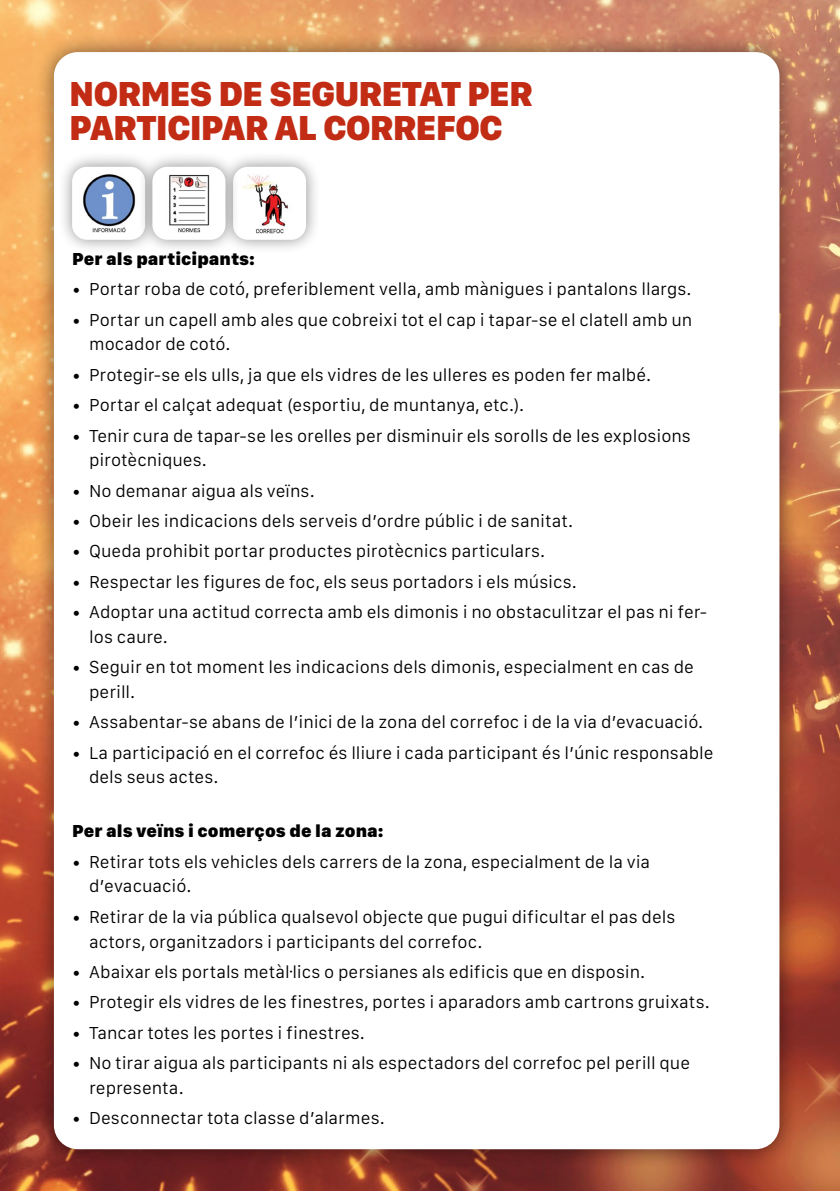
<style>
.page{position:relative;width:840px;height:1191px;background:#fff}
.page>*{position:absolute;margin:0;border:0;box-sizing:border-box;transform-origin:0 0}
.t1{font:900 36px/34px "SF Compact Text";letter-spacing:-.03em;color:#c22c15}
.t2{font:300 18px/24.6px "SF Compact Text";color:#000}
.t3{font:900 18px "SF Compact Text";color:#000}
</style>
<div class="page">
<img style="left:0;top:0;width:839px;height:1191px">
<div style="left:35px;top:33px;width:763px;height:1135px;background:#000;opacity:.5"></div>
<div style="left:54px;top:52px;width:725px;height:1097px;background:#fff;border-radius:24px"></div>
<div style="left:57px;top:152px;width:103px;height:103px;background:#000;opacity:.45"></div>
<div style="left:74px;top:168px;width:69px;height:70px;background:#fff;border-radius:13px"></div>
<img style="left:83px;top:174px;width:53px;height:59px">
<div style="left:72px;top:167px;width:73px;height:73px;border:3px solid #fff;border-radius:13px"></div>
<div style="left:218px;top:152px;width:102px;height:103px;background:#000;opacity:.45"></div>
<div style="left:234px;top:168px;width:70px;height:70px;background:#fff;border-radius:13px"></div>
<img style="left:242px;top:175px;width:47px;height:58px">
<div style="left:233px;top:167px;width:73px;height:73px;border:3px solid #fff;border-radius:13px"></div>
<div style="left:138px;top:152px;width:102px;height:103px;background:#000;opacity:.45"></div>
<div style="left:154px;top:168px;width:70px;height:70px;background:#fff;border-radius:13px"></div>
<img style="left:169px;top:174px;width:41px;height:59px">
<div style="left:152px;top:167px;width:73px;height:73px;border:3px solid #fff;border-radius:13px"></div>
<h1 class="t1" style="left:69px;top:77px;width:465px">NORMES DE SEGURETAT PER<br>PARTICIPAR AL CORREFOC</h1>
<p class="t3" style="left:72px;top:248px;width:184px">Per als participants:</p>
<p class="t2" style="left:72px;top:277px;width:620px">• Portar roba de cotó, preferiblement vella, amb mànigues i pantalons llargs.</p>
<p class="t2" style="left:89px;top:307px;width:604px;text-indent:-17px">• Portar un capell amb ales que cobreixi tot el cap i tapar-se el clatell amb un mocador de cotó.</p>
<p class="t2" style="left:72px;top:362px;width:580px">• Protegir-se els ulls, ja que els vidres de les ulleres es poden fer malbé.</p>
<p class="t2" style="left:72px;top:392px;width:453px">• Portar el calçat adequat (esportiu, de muntanya, etc.).</p>
<p class="t2" style="left:89px;top:423px;width:603px;text-indent:-17px">• Tenir cura de tapar-se les orelles per disminuir els sorolls de les explosions pirotècniques.</p>
<p class="t2" style="left:72px;top:478px;width:244px">• No demanar aigua als veïns.</p>
<p class="t2" style="left:72px;top:508px;width:502px">• Obeir les indicacions dels serveis d’ordre públic i de sanitat.</p>
<p class="t2" style="left:72px;top:539px;width:474px">• Queda prohibit portar productes pirotècnics particulars.</p>
<p class="t2" style="left:72px;top:569px;width:506px">• Respectar les figures de foc, els seus portadors i els músics.</p>
<p class="t2" style="left:89px;top:599px;width:619px;text-indent:-17px">• Adoptar una actitud correcta amb els dimonis i no obstaculitzar el pas ni fer&shy;los caure.</p>
<p class="t2" style="left:89px;top:654px;width:606px;text-indent:-17px">• Seguir en tot moment les indicacions dels dimonis, especialment en cas de perill.</p>
<p class="t2" style="left:72px;top:709px;width:632px">• Assabentar-se abans de l’inici de la zona del correfoc i de la via d’evacuació.</p>
<p class="t2" style="left:89px;top:740px;width:625px;text-indent:-17px">• La participació en el correfoc és lliure i cada participant és l’únic responsable dels seus actes.</p>
<p class="t3" style="left:72px;top:820px;width:313px">Per als veïns i comerços de la zona:</p>
<p class="t2" style="left:89px;top:849px;width:562px;text-indent:-17px">• Retirar tots els vehicles dels carrers de la zona, especialment de la via d’evacuació.</p>
<p class="t2" style="left:89px;top:904px;width:587px;text-indent:-17px">• Retirar de la via pública qualsevol objecte que pugui dificultar el pas dels actors, organitzadors i participants del correfoc.</p>
<p class="t2" style="left:72px;top:959px;width:574px">• Abaixar els portals metàl·lics o persianes als edificis que en disposin.</p>
<p class="t2" style="left:72px;top:989px;width:639px">• Protegir els vidres de les finestres, portes i aparadors amb cartrons gruixats.</p>
<p class="t2" style="left:72px;top:1020px;width:294px">• Tancar totes les portes i finestres.</p>
<p class="t2" style="left:89px;top:1050px;width:602px;text-indent:-17px">• No tirar aigua als participants ni als espectadors del correfoc pel perill que representa.</p>
<p class="t2" style="left:72px;top:1105px;width:314px">• Desconnectar tota classe d’alarmes.</p>
</div>
